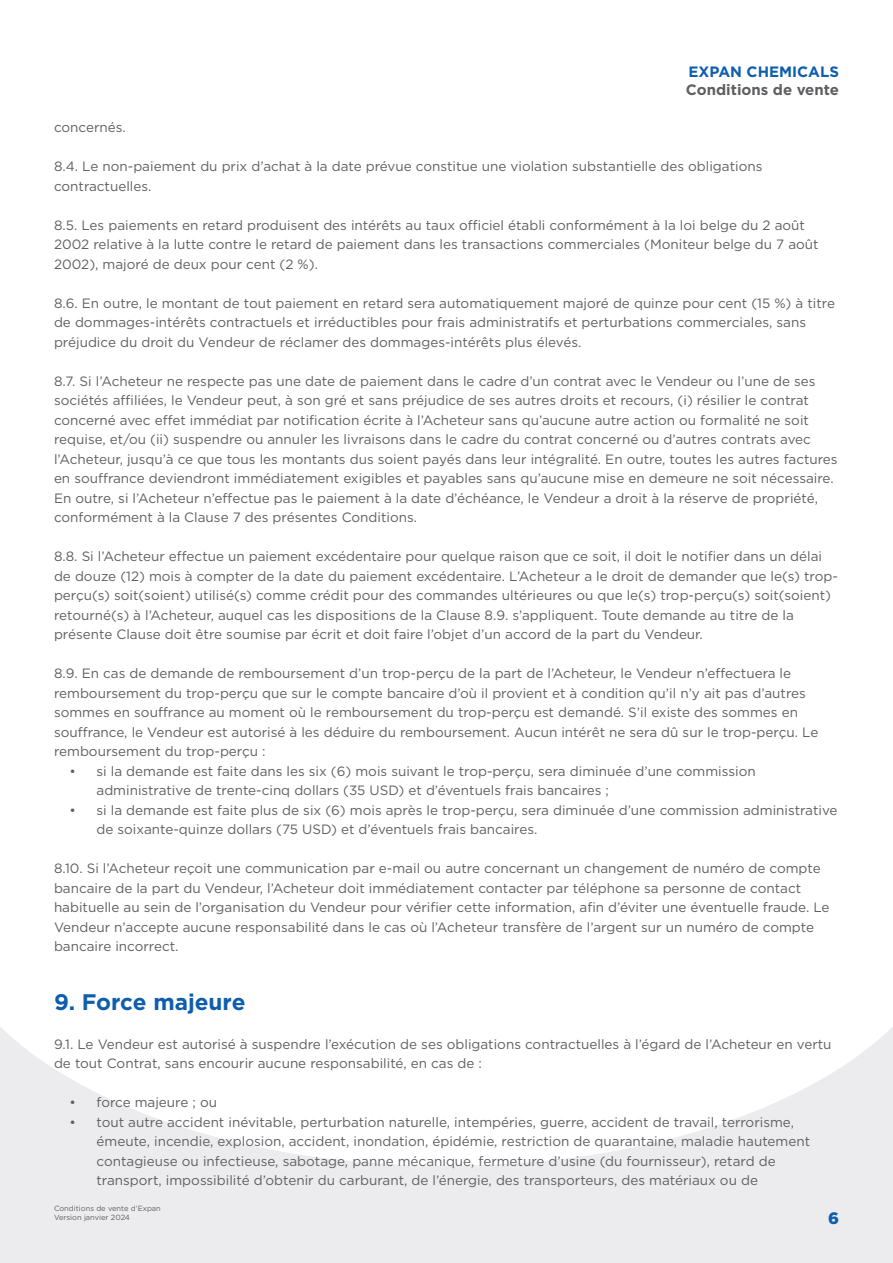
<style>
.page{position:relative;width:893px;height:1263px;background:#fff}
.page>*{position:absolute;margin:0;border:0;box-sizing:border-box;transform-origin:0 0}
.Body{font:700 22.5px "Gotham";color:#0e5ead}
.t1{font:900 16.5px "Gotham";color:#0e5ead}
.t2{font:700 15px "Gotham";color:#5f5f62}
.t3{font:700 15px "Gotham";color:#0e5ead}
.Body-2{font:13.5px/19.5px "Gotham";color:#5f5f62}
.t4{font:7.5px/9px "Gotham";color:#5f5f62}
</style>
<div class="page">
<div style="left:0;top:913px;width:893px;height:350px;background:#ececee"></div>
<svg style="left:0;top:913px;width:893px;height:253px;fill:#fff"></svg>
<p class="t3" style="left:688px;top:63px;width:152px">EXPAN CHEMICALS</p>
<p class="t2" style="left:686px;top:81px;width:155px">Conditions de vente</p>
<p class="Body-2" style="left:54px;top:117px;width:73px">concernés.</p>
<p class="Body-2" style="left:54px;top:156px;width:710px">8.4. Le non-paiement du prix d’achat à la date prévue constitue une violation substantielle des obligations contractuelles.</p>
<p class="Body-2" style="left:54px;top:215px;width:766px">8.5. Les paiements en retard produisent des intérêts au taux officiel établi conformément à la loi belge du 2 août<br>2002 relative à la lutte contre le retard de paiement dans les transactions commerciales (Moniteur belge du 7 août<br>2002), majoré de deux pour cent (2 %).</p>
<p class="Body-2" style="left:54px;top:293px;width:782px">8.6. En outre, le montant de tout paiement en retard sera automatiquement majoré de quinze pour cent (15 %) à titre de dommages-intérêts contractuels et irréductibles pour frais administratifs et perturbations commerciales, sans préjudice du droit du Vendeur de réclamer des dommages-intérêts plus élevés.</p>
<p class="Body-2" style="left:54px;top:371px;width:785px">8.7. Si l’Acheteur ne respecte pas une date de paiement dans le cadre d’un contrat avec le Vendeur ou l’une de ses sociétés affiliées, le Vendeur peut, à son gré et sans préjudice de ses autres droits et recours, (i) résilier le contrat concerné avec effet immédiat par notification écrite à l’Acheteur sans qu’aucune autre action ou formalité ne soit requise, et/ou (ii) suspendre ou annuler les livraisons dans le cadre du contrat concerné ou d’autres contrats avec l’Acheteur, jusqu’à ce que tous les montants dus soient payés dans leur intégralité. En outre, toutes les autres factures en souffrance deviendront immédiatement exigibles et payables sans qu’aucune mise en demeure ne soit nécessaire.<br>En outre, si l’Acheteur n’effectue pas le paiement à la date d’échéance, le Vendeur a droit à la réserve de propriété, conformément à la Clause 7 des présentes Conditions.</p>
<p class="Body-2" style="left:54px;top:546px;width:785px">8.8. Si l’Acheteur effectue un paiement excédentaire pour quelque raison que ce soit, il doit le notifier dans un délai de douze (12) mois à compter de la date du paiement excédentaire. L’Acheteur a le droit de demander que le(s) trop&shy;perçu(s) soit(soient) utilisé(s) comme crédit pour des commandes ultérieures ou que le(s) trop-perçu(s) soit(soient) retourné(s) à l’Acheteur, auquel cas les dispositions de la Clause 8.9. s’appliquent. Toute demande au titre de la présente Clause doit être soumise par écrit et doit faire l’objet d’un accord de la part du Vendeur.</p>
<p class="Body-2" style="left:54px;top:663px;width:766px">8.9. En cas de demande de remboursement d’un trop-perçu de la part de l’Acheteur, le Vendeur n’effectuera le remboursement du trop-perçu que sur le compte bancaire d’où il provient et à condition qu’il n’y ait pas d’autres sommes en souffrance au moment où le remboursement du trop-perçu est demandé. S’il existe des sommes en souffrance, le Vendeur est autorisé à les déduire du remboursement. Aucun intérêt ne sera dû sur le trop-perçu. Le remboursement du trop-perçu :</p>
<p class="Body-2" style="left:97px;top:761px;width:661px;text-indent:-27px">• si la demande est faite dans les six (6) mois suivant le trop-perçu, sera diminuée d’une commission administrative de trente-cinq dollars (35 USD) et d’éventuels frais bancaires ;</p>
<p class="Body-2" style="left:97px;top:800px;width:742px;text-indent:-27px">• si la demande est faite plus de six (6) mois après le trop-perçu, sera diminuée d’une commission administrative de soixante-quinze dollars (75 USD) et d’éventuels frais bancaires.</p>
<p class="Body-2" style="left:54px;top:858px;width:777px">8.10. Si l’Acheteur reçoit une communication par e-mail ou autre concernant un changement de numéro de compte bancaire de la part du Vendeur, l’Acheteur doit immédiatement contacter par téléphone sa personne de contact habituelle au sein de l’organisation du Vendeur pour vérifier cette information, afin d’éviter une éventuelle fraude. Le Vendeur n’accepte aucune responsabilité dans le cas où l’Acheteur transfère de l’argent sur un numéro de compte bancaire incorrect.</p>
<p class="Body" style="left:54px;top:989px;width:193px">9. Force majeure</p>
<p class="Body-2" style="left:54px;top:1034px;width:779px">9.1. Le Vendeur est autorisé à suspendre l’exécution de ses obligations contractuelles à l’égard de l’Acheteur en vertu de tout Contrat, sans encourir aucune responsabilité, en cas de :</p>
<p class="Body-2" style="left:70px;top:1092px;width:149px">• force majeure ; ou</p>
<p class="Body-2" style="left:97px;top:1112px;width:715px;text-indent:-27px">• tout autre accident inévitable, perturbation naturelle, intempéries, guerre, accident de travail, terrorisme, émeute, incendie, explosion, accident, inondation, épidémie, restriction de quarantaine, maladie hautement contagieuse ou infectieuse, sabotage, panne mécanique, fermeture d’usine (du fournisseur), retard de transport, impossibilité d’obtenir du carburant, de l’énergie, des transporteurs, des matériaux ou de</p>
<p class="t4" style="left:54px;top:1204px;width:108px">Conditions de vente d’Expan<br>Version janvier 2024</p>
<p class="t1" style="left:828px;top:1207px;width:12px">6</p>
</div>
